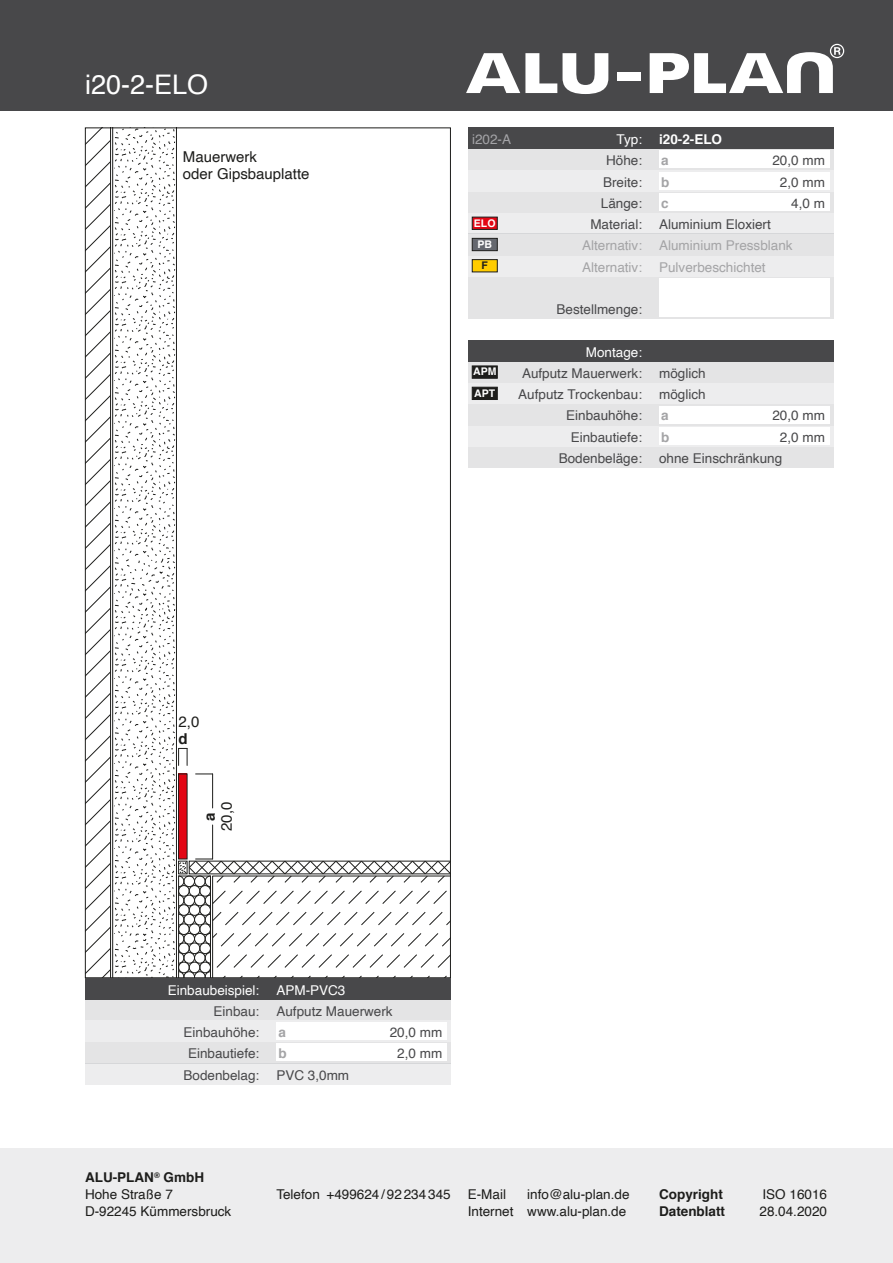
<style>
.page{position:relative;width:893px;height:1263px;background:#fff}
.page>*{position:absolute;margin:0;border:0;box-sizing:border-box;transform-origin:0 0}
.t1{font:27px "Helvetica";color:#fff}
.t2{font:15px/17px "Helvetica";color:#1d1d1b}
.t3{font:700 15px "Helvetica";color:#1d1d1b}
.t4{font:13.5px "Helvetica";color:#48484a}
.t5{font:13.5px/17px "Helvetica";color:#1d1d1b}
.t6{font:13.5px "Helvetica";color:#a4a4a6}
.t7{font:13.5px "Helvetica";color:#fff}
.t8{font:700 13.5px "Helvetica";color:#1d1d1b}
.t9{font:700 13.5px "Helvetica";color:#fff}
.t10{font:700 13.5px "Helvetica";color:#a4a4a6}
.t11{font:13.5px "Helvetica";color:#a4a4a7}
.t12{font:700 10.5px/21.3px "Helvetica";color:#fff}
.t13{font:700 10.5px "Helvetica";color:#1d1d1b}
.s1{font-weight:700}
</style>
<div class="page">
<div style="left:0;top:1148px;width:893px;height:115px;background:#ededee"></div>
<div style="left:0;top:0;width:893px;height:111px;background:#48484a"></div>
<svg style="left:87px;top:130px;width:362px;height:846px"></svg>
<div style="left:468px;top:361px;width:365px;height:22px;background:#e4e4e5"></div>
<div style="left:468px;top:446px;width:365px;height:22px;background:#e4e4e5"></div>
<div style="left:468px;top:425px;width:365px;height:21px;background:#ededee"></div>
<div style="left:659px;top:427px;width:170px;height:17px;background:#fff"></div>
<svg style="left:468px;top:383px;width:365px;height:42px;background:#e9e9ea"></svg>
<div style="left:659px;top:406px;width:170px;height:17px;background:#fff"></div>
<div style="left:468px;top:340px;width:365px;height:21px;background:#48484a"></div>
<div style="left:85px;top:999px;width:366px;height:21px;background:#e4e4e5"></div>
<svg style="left:85px;top:1020px;width:366px;height:64px"></svg>
<div style="left:276px;top:1023px;width:170px;height:17px;background:#fff"></div>
<div style="left:85px;top:978px;width:366px;height:21px;background:#48484a"></div>
<div style="left:468px;top:276px;width:365px;height:43px;background:#e4e4e5"></div>
<div style="left:659px;top:279px;width:170px;height:38px;background:#fff"></div>
<div style="left:468px;top:255px;width:365px;height:21px;background:#ededee"></div>
<svg style="left:468px;top:213px;width:365px;height:42px;background:#e7e7e8"></svg>
<div style="left:468px;top:191px;width:365px;height:22px;background:#e4e4e5"></div>
<div style="left:659px;top:193px;width:170px;height:17px;background:#fff"></div>
<div style="left:468px;top:170px;width:365px;height:21px;background:#ededee"></div>
<div style="left:659px;top:172px;width:170px;height:17px;background:#fff"></div>
<div style="left:468px;top:149px;width:365px;height:21px;background:#e4e4e5"></div>
<div style="left:659px;top:151px;width:170px;height:17px;background:#fff"></div>
<div style="left:468px;top:128px;width:365px;height:21px;background:#48484a"></div>
<div style="left:472px;top:366px;width:25px;height:12px;background:#1d1d1b"></div>
<div style="left:472px;top:387px;width:25px;height:13px;background:#1d1d1b;border:1px solid #1d1d1b"></div>
<div style="left:472px;top:259px;width:25px;height:13px;background:#fc0;border:1px solid #1d1d1b"></div>
<div style="left:472px;top:238px;width:25px;height:13px;background:#65686f;border:1px solid #1d1d1b"></div>
<div style="left:472px;top:217px;width:25px;height:13px;background:#e30614;border:1px solid #1d1d1b"></div>
<svg style="left:650px;top:44px;width:194px;height:49px"></svg>
<div style="left:617px;top:72px;width:23px;height:9px;background:#fff"></div>
<svg style="left:466px;top:53px;width:142px;height:41px"></svg>
<h1 class="t1" style="left:85px;top:63px;width:125px">i20-2-ELO</h1>
<p class="t2" style="left:183px;top:148px;width:128px">Mauerwerk<br>oder Gipsbauplatte</p>
<p class="t11" style="left:472px;top:129px;width:41px">i202-A</p>
<p class="t7" style="left:617px;top:129px;width:27px">Typ:</p>
<p class="t9" style="left:659px;top:128px;width:65px">i20-2-ELO</p>
<p class="t4" style="left:606px;top:150px;width:38px">Höhe:</p>
<p class="t10" style="left:661px;top:150px;width:9px">a</p>
<p class="t4" style="left:772px;top:150px;width:54px">20,0 mm</p>
<p class="t4" style="left:603px;top:171px;width:41px">Breite:</p>
<p class="t10" style="left:661px;top:171px;width:10px">b</p>
<p class="t4" style="left:780px;top:171px;width:47px">2,0 mm</p>
<p class="t4" style="left:601px;top:193px;width:43px">Länge:</p>
<p class="t10" style="left:661px;top:192px;width:9px">c</p>
<p class="t4" style="left:791px;top:193px;width:35px">4,0 m</p>
<p class="t12" style="left:474px;top:212px;width:23px">ELO</p>
<p class="t4" style="left:590px;top:214px;width:53px">Material:</p>
<p class="t4" style="left:659px;top:214px;width:113px">Aluminium Eloxiert</p>
<p class="t12" style="left:477px;top:234px;width:16px">PB</p>
<p class="t6" style="left:582px;top:235px;width:62px">Alternativ:</p>
<p class="t6" style="left:659px;top:235px;width:135px">Aluminium Pressblank</p>
<p class="t13" style="left:482px;top:257px;width:8px">F</p>
<p class="t6" style="left:582px;top:256px;width:62px">Alternativ:</p>
<p class="t6" style="left:659px;top:256px;width:108px">Pulverbeschichtet</p>
<p class="t4" style="left:557px;top:299px;width:87px">Bestellmenge:</p>
<p class="t12" style="left:473px;top:361px;width:25px">APM<br>APT</p>
<p class="t7" style="left:586px;top:342px;width:58px">Montage:</p>
<p class="t4" style="left:518px;top:384px;width:125px">Aufputz Trockenbau:</p>
<p class="t4" style="left:659px;top:384px;width:48px">möglich</p>
<p class="t4" style="left:522px;top:363px;width:122px">Aufputz Mauerwerk:</p>
<p class="t4" style="left:659px;top:363px;width:48px">möglich</p>
<p class="t4" style="left:566px;top:405px;width:77px">Einbauhöhe:</p>
<p class="t10" style="left:661px;top:405px;width:9px">a</p>
<p class="t4" style="left:772px;top:405px;width:54px">20,0 mm</p>
<p class="t4" style="left:571px;top:427px;width:73px">Einbautiefe:</p>
<p class="t10" style="left:661px;top:426px;width:10px">b</p>
<p class="t4" style="left:780px;top:427px;width:47px">2,0 mm</p>
<p class="t4" style="left:559px;top:448px;width:85px">Bodenbeläge:</p>
<p class="t4" style="left:659px;top:448px;width:125px">ohne Einschränkung</p>
<p class="t2" style="left:179px;top:714px;width:22px">2,0</p>
<p class="t3" style="left:179px;top:727px;width:11px">d</p>
<p class="t3" style="left:197px;top:821px;width:10px;rotate:-90deg">a</p>
<p class="t2" style="left:219px;top:831px;width:31px;rotate:-90deg">20,0</p>
<p class="t7" style="left:168px;top:979px;width:93px">Einbaubeispiel:</p>
<p class="t4" style="left:214px;top:1001px;width:47px">Einbau:</p>
<p class="t7" style="left:276px;top:979px;width:71px">APM-PVC3</p>
<p class="t4" style="left:276px;top:1001px;width:118px">Aufputz Mauerwerk</p>
<p class="t4" style="left:184px;top:1022px;width:77px">Einbauhöhe:</p>
<p class="t10" style="left:279px;top:1021px;width:9px">a</p>
<p class="t4" style="left:390px;top:1022px;width:54px">20,0 mm</p>
<p class="t4" style="left:188px;top:1043px;width:73px">Einbautiefe:</p>
<p class="t10" style="left:279px;top:1043px;width:10px">b</p>
<p class="t4" style="left:397px;top:1043px;width:47px">2,0 mm</p>
<p class="t4" style="left:184px;top:1064px;width:77px">Bodenbelag:</p>
<p class="t4" style="left:276px;top:1064px;width:74px">PVC 3,0mm</p>
<p class="t5" style="left:85px;top:1169px;width:148px"><span class="s1">ALU-PLAN</span><sup>®</sup> <span class="s1">GmbH<br></span>Hohe Straße 7<br>D-92245 Kümmersbruck</p>
<p class="t5" style="left:276px;top:1186px;width:176px">Telefon +499624 /92234345</p>
<p class="t8" style="left:659px;top:1183px;width:65px">Copyright</p>
<p class="t5" style="left:762px;top:1186px;width:66px">ISO 16016</p>
<p class="t8" style="left:659px;top:1200px;width:68px">Datenblatt</p>
<p class="t5" style="left:759px;top:1203px;width:69px">28.04.2020</p>
<p class="t5" style="left:468px;top:1186px;width:163px;text-align:right">info@alu-plan.de<br>Internet www.alu-plan.de</p>
<p class="t5" style="left:468px;top:1186px;width:40px">E-Mail</p>
</div>
